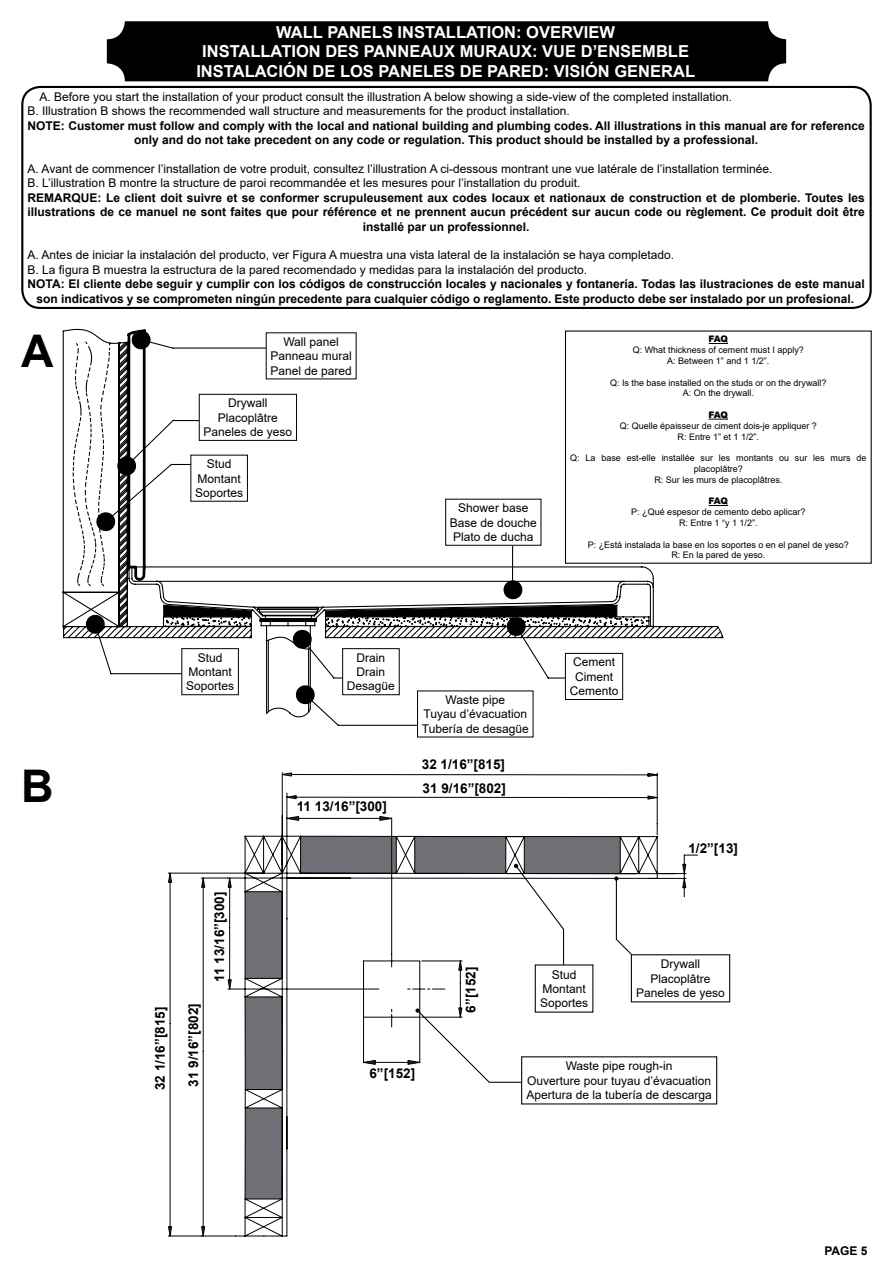
<style>
.page{position:relative;width:893px;height:1263px;background:#fff}
.page>*{position:absolute;margin:0;border:0;box-sizing:border-box;transform-origin:0 0}
.t1{font:700 45px "Arial";color:#000}
.t2{font:700 16.5px/19.8px "Arial";color:#fff;text-align:center}
.t3{font:700 13.5px "Arial";color:#000}
.t4{font:12px/14.4px "Arial";color:#000;text-align:center}
.t5{font:700 12px/14.4px "Arial";color:#000;text-align:center}
.t6{font:9px/10.8px "Arial";color:#000;text-align:center}
.t7{font:900 9px "Arial";letter-spacing:-.055em;color:#000}
</style>
<div class="page">
<div style="left:107px;top:21px;width:679px;height:60px;background:#000;border-radius:18px"></div>
<div style="left:21px;top:86px;width:851px;height:223px;border:2px solid #000;border-radius:18px"></div>
<svg style="left:62px;top:329px;width:662px;height:310px"></svg>
<svg style="left:72px;top:328px;width:582px;height:399px"></svg>
<div style="left:266px;top:333px;width:90px;height:46px;background:#fff"></div>
<div style="left:199px;top:394px;width:98px;height:46px;background:#fff"></div>
<div style="left:199px;top:394px;width:98px;height:47px;border:1px solid #000"></div>
<div style="left:191px;top:455px;width:56px;height:46px;background:#fff"></div>
<div style="left:446px;top:499px;width:95px;height:46px;background:#fff"></div>
<div style="left:565px;top:653px;width:58px;height:46px;background:#fff"></div>
<div style="left:565px;top:653px;width:58px;height:47px;border:1px solid #000"></div>
<div style="left:343px;top:649px;width:56px;height:46px;background:#fff"></div>
<div style="left:342px;top:648px;width:58px;height:47px;border:1px solid #000"></div>
<div style="left:418px;top:691px;width:115px;height:46px;background:#fff"></div>
<div style="left:182px;top:649px;width:56px;height:46px;background:#fff"></div>
<div style="left:181px;top:648px;width:58px;height:47px;border:1px solid #000"></div>
<svg style="left:167px;top:772px;width:531px;height:465px"></svg>
<div style="left:297px;top:802px;width:90px;height:9px;background:#fff"></div>
<div style="left:688px;top:843px;width:50px;height:10px;background:#fff"></div>
<div style="left:214px;top:892px;width:10px;height:90px;background:#fff"></div>
<div style="left:466px;top:967px;width:10px;height:46px;background:#fff"></div>
<div style="left:369px;top:1068px;width:46px;height:10px;background:#fff"></div>
<svg style="left:408px;top:1008px;width:114px;height:75px"></svg>
<svg style="left:415px;top:836px;width:218px;height:134px"></svg>
<div style="left:631px;top:955px;width:99px;height:47px;background:#fff"></div>
<div style="left:631px;top:954px;width:99px;height:48px;border:1px solid #000"></div>
<div style="left:535px;top:965px;width:58px;height:47px;background:#fff"></div>
<div style="left:522px;top:1057px;width:195px;height:47px;background:#fff"></div>
<div style="left:423px;top:783px;width:83px;height:10px;background:#fff"></div>
<div style="left:188px;top:1003px;width:10px;height:83px;background:#fff"></div>
<h2 class="t2" style="left:196px;top:22px;width:500px">WALL PANELS INSTALLATION: OVERVIEW<br>INSTALLATION DES PANNEAUX MURAUX: VUE D’ENSEMBLE<br>INSTALACIÓN DE LOS PANELES DE PARED: VISIÓN GENERAL</h2>
<p class="t4" style="left:28px;top:90px;width:706px;text-align:left;text-indent:12px">A. Before you start the installation of your product consult the illustration A below showing a side-view of the completed installation.<br>B. Illustration B shows the recommended wall structure and measurements for the product installation.</p>
<p class="t5" style="left:28px;top:119px;width:839px">NOTE: Customer must follow and comply with the local and national building and plumbing codes. All illustrations in this manual are for reference only and do not take precedent on any code or regulation. This product should be installed by a professional.</p>
<p class="t4" style="left:28px;top:162px;width:746px;text-align:left">A. Avant de commencer l’installation de votre produit, consultez l’illustration A ci-dessous montrant une vue latérale de l’installation terminée.<br>B. L’illustration B montre la structure de paroi recommandée et les mesures pour l’installation du produit.</p>
<p class="t5" style="left:28px;top:191px;width:839px">REMARQUE: Le client doit suivre et se conformer scrupuleusement aux codes locaux et nationaux de construction et de plomberie. Toutes les illustrations de ce manuel ne sont faites que pour référence et ne prennent aucun précédent sur aucun code ou règlement. Ce produit doit être installé par un professionnel.</p>
<p class="t4" style="left:28px;top:248px;width:648px;text-align:left">A. Antes de iniciar la instalación del producto, ver Figura A muestra una vista lateral de la instalación se haya completado.<br>B. La figura B muestra la estructura de la pared recomendado y medidas para la instalación del producto.</p>
<p class="t5" style="left:28px;top:277px;width:839px">NOTA: El cliente debe seguir y cumplir con los códigos de construcción locales y nacionales y fontanería. Todas las ilustraciones de este manual son indicativos y se comprometen ningún precedente para cualquier código o reglamento. Este producto debe ser instalado por un profesional.</p>
<h1 class="t1" style="left:21px;top:319px;width:34px">A</h1>
<p class="t7" style="left:709px;top:333px;width:21px">FAQ</p>
<p class="t4" style="left:270px;top:334px;width:83px">Wall panel<br>Panneau mural<br>Panel de pared</p>
<p class="t4" style="left:204px;top:396px;width:90px">Drywall<br>Placoplâtre<br>Paneles de yeso</p>
<p class="t4" style="left:195px;top:457px;width:50px">Stud<br>Montant<br>Soportes</p>
<p class="t6" style="left:633px;top:345px;width:173px">Q: What thickness of cement must I apply?<br>A: Between 1” and 1 1/2”.</p>
<p class="t6" style="left:610px;top:377px;width:218px">Q: Is the base installed on the studs or on the drywall?<br>A: On the drywall.</p>
<p class="t7" style="left:709px;top:408px;width:21px">FAQ</p>
<p class="t6" style="left:620px;top:420px;width:199px">Q: Quelle épaisseur de ciment dois-je appliquer ?<br>R: Entre 1” et 1 1/2”.</p>
<p class="t6" style="left:570px;top:453px;width:298px">Q: La base est-elle installée sur les montants ou sur les murs de placoplâtre?<br>R: Sur les murs de placoplâtres.</p>
<p class="t7" style="left:709px;top:495px;width:21px">FAQ</p>
<p class="t6" style="left:631px;top:507px;width:176px">P: ¿Qué espesor de cemento debo aplicar?<br>R: Entre 1 “y 1 1/2”.</p>
<p class="t6" style="left:588px;top:539px;width:263px">P: ¿Está instalada la base en los soportes o en el panel de yeso?<br>R: En la pared de yeso.</p>
<p class="t4" style="left:450px;top:501px;width:88px">Shower base<br>Base de douche<br>Plato de ducha</p>
<h1 class="t1" style="left:21px;top:755px;width:34px">B</h1>
<p class="t4" style="left:186px;top:650px;width:50px">Stud<br>Montant<br>Soportes</p>
<p class="t3" style="left:151px;top:1090px;width:85px;rotate:-90deg">32 1/16”[815]</p>
<p class="t3" style="left:184px;top:1086px;width:85px;rotate:-90deg">31 9/16”[802]</p>
<p class="t3" style="left:210px;top:982px;width:92px;rotate:-90deg">11 13/16”[300]</p>
<p class="t4" style="left:347px;top:650px;width:50px">Drain<br>Drain<br>Desagüe</p>
<p class="t3" style="left:297px;top:797px;width:92px">11 13/16”[300]</p>
<p class="t4" style="left:422px;top:692px;width:108px">Waste pipe<br>Tuyau d’évacuation<br>Tubería de desagüe</p>
<p class="t3" style="left:422px;top:755px;width:85px">32 1/16”[815]</p>
<p class="t3" style="left:423px;top:778px;width:85px">31 9/16”[802]</p>
<p class="t4" style="left:570px;top:655px;width:50px">Cement<br>Ciment<br>Cemento</p>
<p class="t3" style="left:688px;top:839px;width:51px">1/2”[13]</p>
<p class="t3" style="left:461px;top:1013px;width:47px;rotate:-90deg">6”[152]</p>
<p class="t4" style="left:540px;top:967px;width:50px">Stud<br>Montant<br>Soportes</p>
<p class="t4" style="left:636px;top:957px;width:90px">Drywall<br>Placoplâtre<br>Paneles de yeso</p>
<p class="t3" style="left:369px;top:1063px;width:47px">6”[152]</p>
<p class="t4" style="left:526px;top:1059px;width:187px">Waste pipe rough-in<br>Ouverture pour tuyau d’évacuation<br>Apertura de la tubería de descarga</p>
<p class="t5" style="left:824px;top:1243px;width:45px">PAGE 5</p>
</div>
